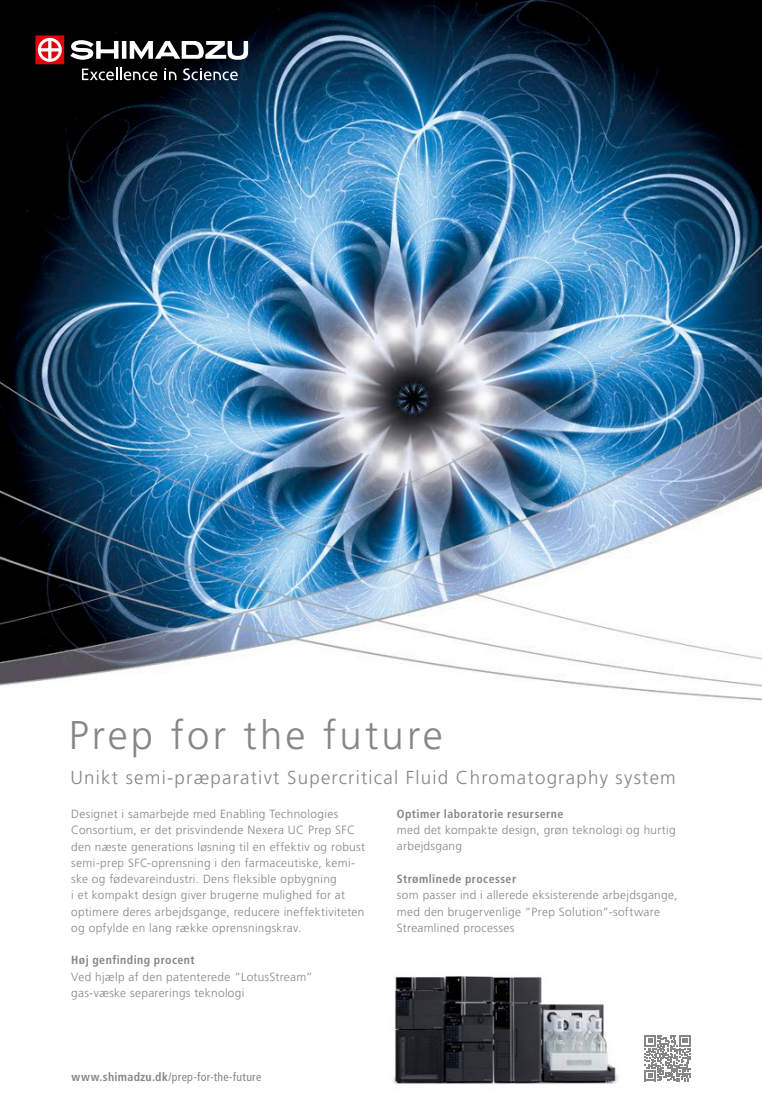
<style>
.page{position:relative;width:762px;height:1117px;background:#fff}
.page>*{position:absolute;margin:0;border:0;box-sizing:border-box;transform-origin:0 0}
.t1{font:300 40px "Frutiger LT";letter-spacing:.08em;color:#868686}
.t2{font:300 18.75px "Frutiger LT";letter-spacing:.065em;color:#868686}
.t3{font:300 11.88px/16.2px "Frutiger LT";letter-spacing:.025em;color:#868686}
.t4{font:700 condensed 11.88px "Frutiger LT";letter-spacing:.035em;color:#868686}
.t5{font:condensed 11.88px "Frutiger LT";letter-spacing:.02em;color:#868686}
.s1{font-weight:700}
</style>
<div class="page">
<img style="left:0;top:0;width:762px;height:1082px">
<svg style="left:35px;top:35px;width:29px;height:29px"></svg>
<svg style="left:70px;top:40px;width:48px;height:20px"></svg>
<hr style="left:122px;top:41px;width:4px;height:18px;background:#fff">
<svg style="left:130px;top:41px;width:118px;height:19px"></svg>
<svg style="left:82px;top:68px;width:75px;height:12px"></svg>
<svg style="left:164px;top:68px;width:12px;height:12px"></svg>
<svg style="left:183px;top:68px;width:55px;height:12px"></svg>
<img style="left:382px;top:966px;width:238px;height:118px">
<svg style="left:644px;top:1035px;width:46px;height:45px"></svg>
<h1 class="t1" style="left:69px;top:712px;width:375px">Prep for the future</h1>
<h2 class="t2" style="left:71px;top:766px;width:607px">Unikt semi-præparativt Supercritical Fluid Chromatography system</h2>
<p class="t3" style="left:71px;top:805px;width:295px">Designet i samarbejde med Enabling Technologies Consortium, er det prisvindende Nexera UC Prep SFC den næste generations løsning til en effektiv og robust semi-prep SFC-oprensning i den farmaceutiske, kemi&shy;ske og fødevareindustri. Dens fleksible opbygning<br>i et kompakt design giver brugerne mulighed for at optimere deres arbejdsgange, reducere ineffektiviteten og opfylde en lang række oprensningskrav.</p>
<p class="t4" style="left:71px;top:952px;width:125px">Høj genfinding procent</p>
<p class="t3" style="left:71px;top:968px;width:243px">Ved hjælp af den patenterede ”LotusStream” gas-væske separerings teknologi</p>
<p class="t5" style="left:72px;top:1069px;width:191px"><span class="s1">www.shimadzu.dk</span>/prep-for-the-future</p>
<p class="t4" style="left:397px;top:806px;width:168px">Optimer laboratorie resurserne</p>
<p class="t3" style="left:397px;top:822px;width:280px">med det kompakte design, grøn teknologi og hurtig arbejdsgang</p>
<p class="t4" style="left:397px;top:871px;width:121px">Strømlinede processer</p>
<p class="t3" style="left:397px;top:887px;width:282px">som passer ind i allerede eksisterende arbejdsgange, med den brugervenlige ”Prep Solution”-software<br>Streamlined processes</p>
</div>
